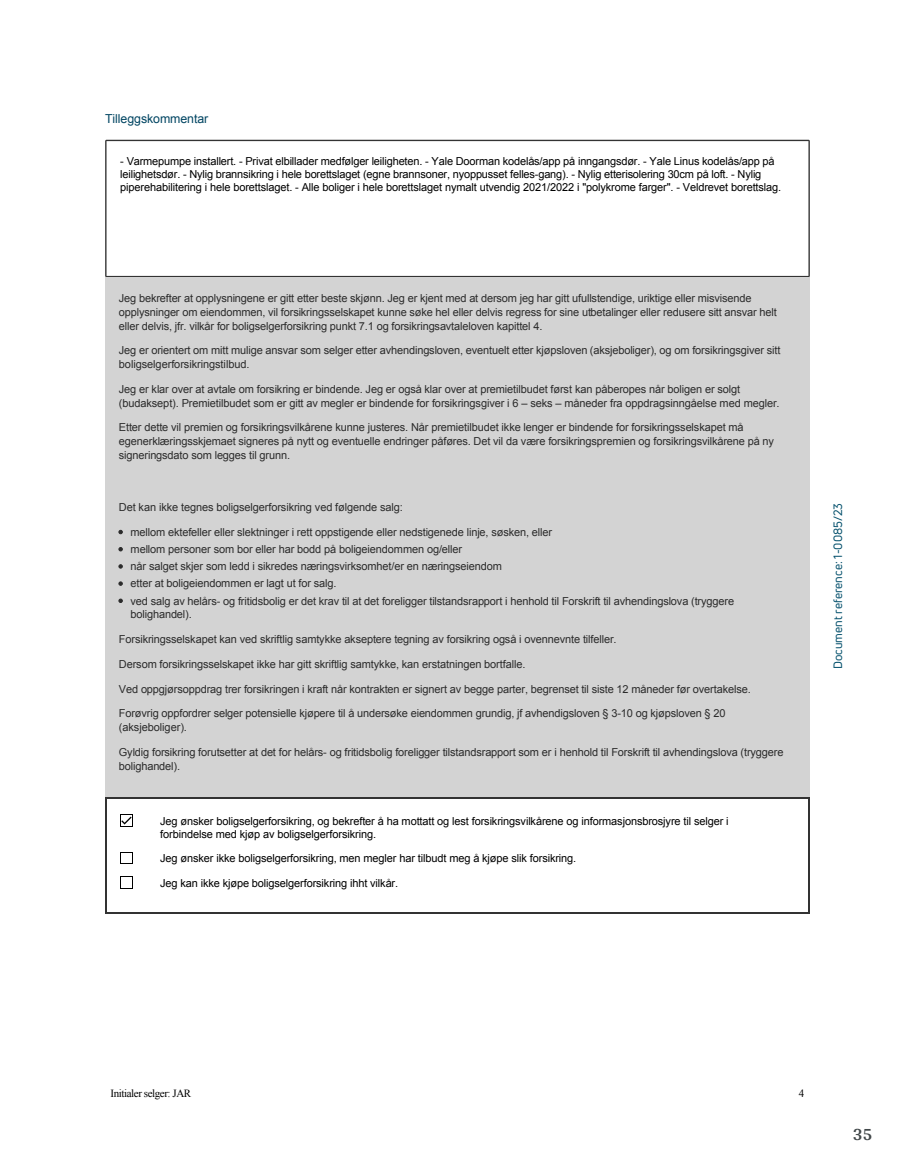
<style>
.page{position:relative;width:915px;height:1172px;background:#fff}
.page>*{position:absolute;margin:0;border:0;box-sizing:border-box;transform-origin:0 0}
.t1{font:700 18px "Arya";color:#414749}
.t2{font:12.45px "Arial";letter-spacing:-.005em;color:#004562}
.t3{font:11.85px "Uni Neue";color:#04506c}
.t4{font:10.95px/13.8px "Arial";letter-spacing:-.015em;color:#2b2b2b}
.t5{font:10.95px/13px "Arial";letter-spacing:-.01em;color:#000}
.t6{font:10.95px "Times New Roman";letter-spacing:-.04em;color:#000}
</style>
<div class="page">
<svg style="left:105px;top:140px;width:704px;height:137px"></svg>
<div style="left:105px;top:277px;width:704px;height:209px;background:#d3d3d3"></div>
<div style="left:105px;top:486px;width:704px;height:311px;background:#d3d3d3"></div>
<hr style="left:105px;top:797px;width:704px;height:1px;background:#333">
<hr style="left:105px;top:912px;width:704px;height:1px;background:#333">
<hr style="left:105px;top:797px;width:1px;height:116px;background:#333">
<hr style="left:808px;top:797px;width:1px;height:116px;background:#333">
<svg style="left:118px;top:530px;width:5px;height:4px"></svg>
<svg style="left:118px;top:547px;width:5px;height:4px"></svg>
<svg style="left:118px;top:564px;width:5px;height:4px"></svg>
<svg style="left:118px;top:581px;width:5px;height:5px"></svg>
<svg style="left:118px;top:599px;width:5px;height:4px"></svg>
<svg style="left:120px;top:814px;width:13px;height:13px"></svg>
<svg style="left:120px;top:852px;width:13px;height:12px"></svg>
<svg style="left:120px;top:876px;width:13px;height:13px"></svg>
<p class="t2" style="left:105px;top:110px;width:105px">Tilleggskommentar</p>
<p class="t5" style="left:120px;top:155px;width:662px">- Varmepumpe installert. - Privat elbillader medfølger leiligheten. - Yale Doorman kodelås/app på inngangsdør. - Yale Linus kodelås/app på leilighetsdør. - Nylig brannsikring i hele borettslaget (egne brannsoner, nyoppusset felles-gang). - Nylig etterisolering 30cm på loft. - Nylig piperehabilitering i hele borettslaget. - Alle boliger i hele borettslaget nymalt utvendig 2021/2022 i "polykrome farger". - Veldrevet borettslag.</p>
<p class="t4" style="left:119px;top:291px;width:659px">Jeg bekrefter at opplysningene er gitt etter beste skjønn. Jeg er kjent med at dersom jeg har gitt ufullstendige, uriktige eller misvisende opplysninger om eiendommen, vil forsikringsselskapet kunne søke hel eller delvis regress for sine utbetalinger eller redusere sitt ansvar helt eller delvis, jfr. vilkår for boligselgerforsikring punkt 7.1 og forsikringsavtaleloven kapittel 4.</p>
<p class="t4" style="left:119px;top:344px;width:662px">Jeg er orientert om mitt mulige ansvar som selger etter avhendingsloven, eventuelt etter kjøpsloven (aksjeboliger), og om forsikringsgiver sitt boligselgerforsikringstilbud.</p>
<p class="t4" style="left:119px;top:382px;width:662px">Jeg er klar over at avtale om forsikring er bindende. Jeg er også klar over at premietilbudet først kan påberopes når boligen er solgt (budaksept). Premietilbudet som er gitt av megler er bindende for forsikringsgiver i 6 – seks – måneder fra oppdragsinngåelse med megler.</p>
<p class="t4" style="left:119px;top:421px;width:656px">Etter dette vil premien og forsikringsvilkårene kunne justeres. Når premietilbudet ikke lenger er bindende for forsikringsselskapet må egenerklæringsskjemaet signeres på nytt og eventuelle endringer påføres. Det vil da være forsikringspremien og forsikringsvilkårene på ny signeringsdato som legges til grunn.</p>
<p class="t4" style="left:119px;top:500px;width:285px">Det kan ikke tegnes boligselgerforsikring ved følgende salg:</p>
<p class="t4" style="left:130px;top:523px;width:604px;line-height:17.2px">mellom ektefeller eller slektninger i rett oppstigende eller nedstigenede linje, søsken, eller<br>mellom personer som bor eller har bodd på boligeiendommen og/eller<br>når salget skjer som ledd i sikredes næringsvirksomhet/er en næringseiendom<br>etter at boligeiendommen er lagt ut for salg.<br>ved salg av helårs- og fritidsbolig er det krav til at det foreligger tilstandsrapport i henhold til Forskrift til avhendingslova (tryggere</p>
<p class="t4" style="left:130px;top:608px;width:63px">bolighandel).</p>
<p class="t4" style="left:119px;top:632px;width:499px">Forsikringsselskapet kan ved skriftlig samtykke akseptere tegning av forsikring også i ovennevnte tilfeller.</p>
<p class="t4" style="left:119px;top:657px;width:408px">Dersom forsikringsselskapet ikke har gitt skriftlig samtykke, kan erstatningen bortfalle.</p>
<p class="t4" style="left:119px;top:682px;width:633px">Ved oppgjørsoppdrag trer forsikringen i kraft når kontrakten er signert av begge parter, begrenset til siste 12 måneder før overtakelse.</p>
<p class="t4" style="left:119px;top:707px;width:608px">Forøvrig oppfordrer selger potensielle kjøpere til å undersøke eiendommen grundig, jf avhendigsloven § 3-10 og kjøpsloven § 20 (aksjeboliger).</p>
<p class="t4" style="left:119px;top:745px;width:666px">Gyldig forsikring forutsetter at det for helårs- og fritidsbolig foreligger tilstandsrapport som er i henhold til Forskrift til avhendingslova (tryggere bolighandel).</p>
<p class="t5" style="left:160px;top:814px;width:569px">Jeg ønsker boligselgerforsikring, og bekrefter å ha mottatt og lest forsikringsvilkårene og informasjonsbrosjyre til selger i forbindelse med kjøp av boligselgerforsikring.</p>
<p class="t5" style="left:160px;top:847px;width:417px;line-height:24px">Jeg ønsker ikke boligselgerforsikring, men megler har tilbudt meg å kjøpe slik forsikring.<br>Jeg kan ikke kjøpe boligselgerforsikring ihht vilkår.</p>
<p class="t3" style="left:829px;top:669px;width:167px;rotate:-90deg">Document reference: 1-0085/23</p>
<p class="t6" style="left:111px;top:1086px;width:82px">Initialer selger: JAR</p>
<p class="t6" style="left:798px;top:1086px;width:7px">4</p>
<h1 class="t1" style="left:852px;top:1123px;width:21px">35</h1>
</div>
